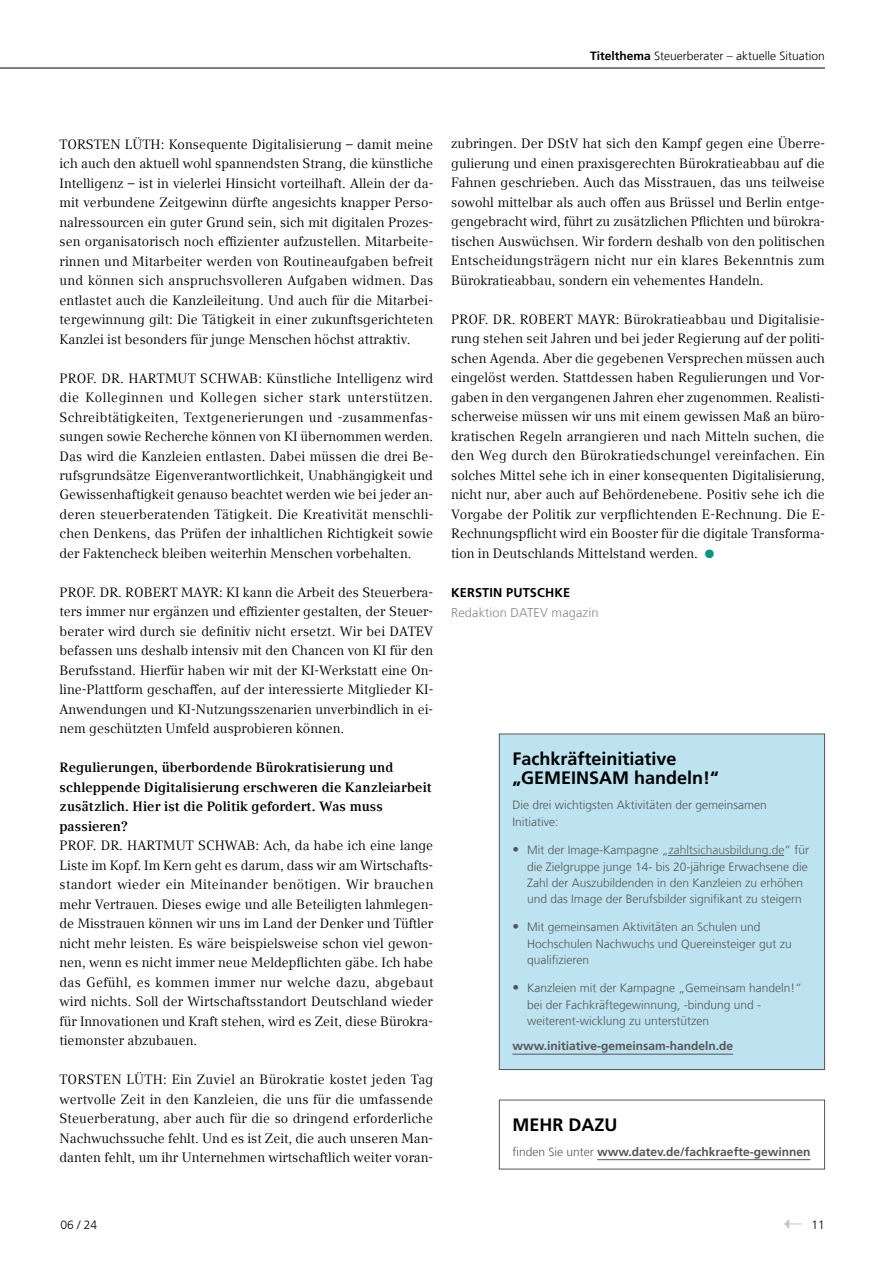
<style>
.page{position:relative;width:893px;height:1263px;background:#fff}
.page>*{position:absolute;margin:0;border:0;box-sizing:border-box;transform-origin:0 0}
.t1{font:700 18px/19.5px "Frutiger LT Com";color:#000}
.t2{font:13.5px/19.5px "Compatil Text LT Pro";color:#000;text-align:justify}
.t3{font:700 13.5px/19.5px "Compatil Text LT Pro";letter-spacing:.01em;color:#000}
.t4{font:300 12.75px "Frutiger LT Com";letter-spacing:.01em;color:#868786}
.t5{font:700 12.75px "Frutiger LT Com";letter-spacing:.01em;color:#000}
.t6{font:300 12px/16.5px "Frutiger LT Com";color:#565655}
.t7{font:700 12px "Frutiger LT Com";color:#565655}
.t8{font:300 12px "Frutiger LT Com";color:#000}
.s1{font-weight:700}
.s2{color:#009881}
.s3{font-weight:700;font-size:13.5px}
.s4{color:#636262}
.s5{font-weight:300}
</style>
<div class="page">
<hr style="left:0;top:68px;width:825px;height:1px;background:#000">
<hr style="left:597px;top:1159px;width:213px;height:1px;background:#565655">
<div style="left:499px;top:734px;width:326px;height:335px;background:#bde3f0"></div>
<hr style="left:512px;top:1054px;width:221px;height:1px;background:#565655">
<hr style="left:669px;top:856px;width:115px;height:1px;background:#636262">
<div style="left:499px;top:734px;width:326px;height:336px;border:1px solid #565655"></div>
<svg style="left:784px;top:1219px;width:18px;height:10px"></svg>
<p class="t8" style="left:590px;top:48px;width:236px"><span class="s1">Titelthema</span> Steuerberater – aktuelle Situation</p>
<p class="t2" style="left:60px;top:134px;width:375px">TORSTEN LÜTH: Konsequente Digitalisierung – damit meine ich auch den aktuell wohl spannendsten Strang, die künstliche Intelligenz – ist in vielerlei Hinsicht vorteilhaft. Allein der da&shy;mit verbundene Zeitgewinn dürfte angesichts knapper Perso&shy;nalressourcen ein guter Grund sein, sich mit digitalen Prozes&shy;sen organisatorisch noch effizienter aufzustellen. Mitarbeite&shy;rinnen und Mitarbeiter werden von Routineaufgaben befreit und können sich anspruchsvolleren Aufgaben widmen. Das entlastet auch die Kanzleileitung. Und auch für die Mitarbei&shy;tergewinnung gilt: Die Tätigkeit in einer zukunftsgerichteten Kanzlei ist besonders für junge Menschen höchst attraktiv.</p>
<p class="t2" style="left:60px;top:368px;width:375px">PROF. DR. HARTMUT SCHWAB: Künstliche Intelligenz wird die Kolleginnen und Kollegen sicher stark unterstützen.<br>Schreibtätigkeiten, Textgenerierungen und -zusammenfas&shy;sungen sowie Recherche können von KI übernommen werden.<br>Das wird die Kanzleien entlasten. Dabei müssen die drei Be&shy;rufsgrundsätze Eigenverantwortlichkeit, Unabhängigkeit und Gewissenhaftigkeit genauso beachtet werden wie bei jeder an&shy;deren steuerberatenden Tätigkeit. Die Kreativität menschli&shy;chen Denkens, das Prüfen der inhaltlichen Richtigkeit sowie der Faktencheck bleiben weiterhin Menschen vorbehalten.</p>
<p class="t2" style="left:60px;top:583px;width:375px">PROF. DR. ROBERT MAYR: KI kann die Arbeit des Steuerbera&shy;ters immer nur ergänzen und effizienter gestalten, der Steuer&shy;berater wird durch sie definitiv nicht ersetzt. Wir bei DATEV befassen uns deshalb intensiv mit den Chancen von KI für den Berufsstand. Hierfür haben wir mit der KI-Werkstatt eine On&shy;line-Plattform geschaffen, auf der interessierte Mitglieder KI-Anwendungen und KI-Nutzungsszenarien unverbindlich in ei&shy;nem geschützten Umfeld ausprobieren können.</p>
<p class="t3" style="left:60px;top:758px;width:374px">Regulierungen, überbordende Bürokratisierung und schleppende Digitalisierung erschweren die Kanzleiarbeit zusätzlich. Hier ist die Politik gefordert. Was muss passieren?</p>
<p class="t2" style="left:60px;top:836px;width:375px">PROF. DR. HARTMUT SCHWAB: Ach, da habe ich eine lange Liste im Kopf. Im Kern geht es darum, dass wir am Wirtschafts&shy;standort wieder ein Miteinander benötigen. Wir brauchen mehr Vertrauen. Dieses ewige und alle Beteiligten lahmlegen&shy;de Misstrauen können wir uns im Land der Denker und Tüftler nicht mehr leisten. Es wäre beispielsweise schon viel gewon&shy;nen, wenn es nicht immer neue Meldepflichten gäbe. Ich habe das Gefühl, es kommen immer nur welche dazu, abgebaut wird nichts. Soll der Wirtschaftsstandort Deutschland wieder für Innovationen und Kraft stehen, wird es Zeit, diese Bürokra&shy;tiemonster abzubauen.</p>
<p class="t2" style="left:60px;top:1070px;width:375px">TORSTEN LÜTH: Ein Zuviel an Bürokratie kostet jeden Tag wertvolle Zeit in den Kanzleien, die uns für die umfassende Steuerberatung, aber auch für die so dringend erforderliche Nachwuchssuche fehlt. Und es ist Zeit, die auch unseren Man&shy;danten fehlt, um ihr Unternehmen wirtschaftlich weiter voran-</p>
<p class="t2" style="left:451px;top:134px;width:375px">zubringen. Der DStV hat sich den Kampf gegen eine Überre&shy;gulierung und einen praxisgerechten Bürokratieabbau auf die Fahnen geschrieben. Auch das Misstrauen, das uns teilweise sowohl mittelbar als auch offen aus Brüssel und Berlin entge&shy;gengebracht wird, führt zu zusätzlichen Pflichten und bürokra&shy;tischen Auswüchsen. Wir fordern deshalb von den politischen Entscheidungsträgern nicht nur ein klares Bekenntnis zum Bürokratieabbau, sondern ein vehementes Handeln.</p>
<p class="t2" style="left:451px;top:309px;width:375px">PROF. DR. ROBERT MAYR: Bürokratieabbau und Digitalisie&shy;rung stehen seit Jahren und bei jeder Regierung auf der politi&shy;schen Agenda. Aber die gegebenen Versprechen müssen auch eingelöst werden. Stattdessen haben Regulierungen und Vor&shy;gaben in den vergangenen Jahren eher zugenommen. Realisti&shy;scherweise müssen wir uns mit einem gewissen Maß an büro&shy;kratischen Regeln arrangieren und nach Mitteln suchen, die den Weg durch den Bürokratiedschungel vereinfachen. Ein solches Mittel sehe ich in einer konsequenten Digitalisierung, nicht nur, aber auch auf Behördenebene. Positiv sehe ich die Vorgabe der Politik zur verpflichtenden E-Rechnung. Die E-Rechnungspflicht wird ein Booster für die digitale Transforma&shy;tion in Deutschlands Mittelstand werden. <span class="s2">●</span></p>
<p class="t5" style="left:451px;top:585px;width:120px">KERSTIN PUTSCHKE</p>
<p class="t4" style="left:451px;top:604px;width:149px">Redaktion DATEV magazin</p>
<h1 class="t1" style="left:512px;top:749px;width:208px">Fachkräfteinitiative „GEMEINSAM handeln!“</h1>
<p class="t6" style="left:512px;top:797px;width:256px">Die drei wichtigsten Aktivitäten der gemeinsamen<br>Initiative:</p>
<p class="t6" style="left:527px;top:841px;width:284px;text-indent:-15px"><span class="s3">•</span> Mit der Image-Kampagne „<span class="s4">zahltsichausbildung.de</span>“ für die Zielgruppe junge 14- bis 20-jährige Erwachsene die Zahl der Auszubildenden in den Kanzleien zu erhöhen und das Image der Berufsbilder signifikant zu steigern</p>
<p class="t6" style="left:527px;top:919px;width:266px;text-indent:-15px"><span class="s3">•</span> Mit gemeinsamen Aktivitäten an Schulen und<br>Hochschulen Nachwuchs und Quereinsteiger gut zu qualifizieren</p>
<p class="t6" style="left:527px;top:980px;width:276px;text-indent:-15px"><span class="s3">•</span> Kanzleien mit der Kampagne „Gemeinsam handeln!“ bei der Fachkräftegewinnung, -bindung und - weiterent-wicklung zu unterstützen</p>
<p class="t7" style="left:512px;top:1039px;width:222px">www.initiative-gemeinsam-handeln.de</p>
<h1 class="t1" style="left:512px;top:1115px;width:106px">MEHR DAZU</h1>
<p class="t7" style="left:512px;top:1144px;width:299px"><span class="s5">finden Sie unter</span> www.datev.de/fachkraefte-gewinnen</p>
<p class="t8" style="left:60px;top:1217px;width:38px">06 / 24</p>
<p class="t8" style="left:812px;top:1217px;width:15px">11</p>
</div>
